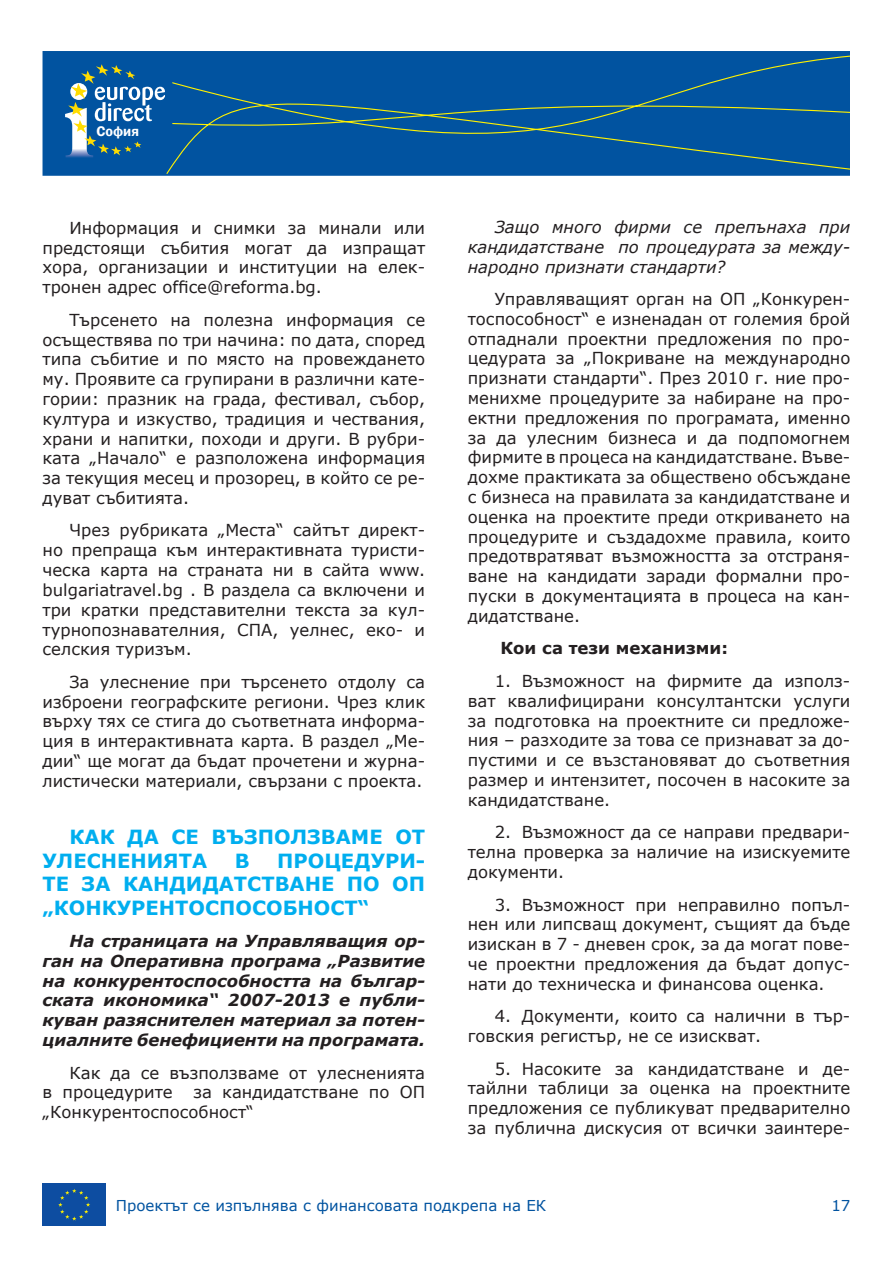
<style>
.page{position:relative;width:893px;height:1263px;background:#fff}
.page>*{position:absolute;margin:0;border:0;box-sizing:border-box;transform-origin:0 0}
.t1{font:700 19.5px/23.4px "Verdana";color:#00aeef}
.t2{font:16.5px/19.8px "Verdana";color:#231f20;text-align:justify}
.t3{font:italic 700 16.5px/19.8px "Verdana";color:#231f20;text-align:justify}
.t4{font:italic 16.5px/19.8px "Verdana";color:#231f20;text-align:justify}
.t5{font:700 16.5px "Verdana";color:#231f20}
.t6{font:15px "Verdana";color:#0153a0}
.t7{font:600 14.25px "Franklin Gothic";color:#fff}
</style>
<div class="page">
<div style="left:43px;top:51px;width:807px;height:125px;background:#0153a0"></div>
<svg style="left:128px;top:55px;width:722px;height:121px"></svg>
<div style="left:57px;top:57px;width:115px;height:110px;background:#0153a0;border-radius:10px"></div>
<svg style="left:65px;top:64px;width:100px;height:94px"></svg>
<div style="left:43px;top:1183px;width:63px;height:43px;background:#0d4da1"></div>
<svg style="left:58px;top:1189px;width:32px;height:31px"></svg>
<p class="t7" style="left:96px;top:123px;width:44px">София</p>
<p class="t2" style="left:43px;top:218px;width:384px;text-indent:27px">Информация и снимки за минали или предстоящи събития могат да изпращат хора, организации и институции на елек&shy;тронен адрес office@reforma.bg.</p>
<p class="t2" style="left:43px;top:310px;width:384px;text-indent:27px">Търсенето на полезна информация се осъществява по три начина: по дата, според типа събитие и по място на провеждането му. Проявите са групирани в различни кате&shy;гории: празник на града, фестивал, събор, култура и изкуство, традиция и чествания, храни и напитки, походи и други. В рубри&shy;ката „Начало“ е разположена информация за текущия месец и прозорец, в който се ре&shy;дуват събитията.</p>
<p class="t2" style="left:43px;top:520px;width:384px;text-indent:27px">Чрез рубриката „Места“ сайтът директ&shy;но препраща към интерактивната туристи&shy;ческа карта на страната ни в сайта www. bulgariatravel.bg . В раздела са включени и три кратки представителни текста за кул&shy;турнопознавателния, СПА, уелнес, еко- и селския туризъм.</p>
<p class="t2" style="left:43px;top:672px;width:384px;text-indent:27px">За улеснение при търсенето отдолу са изброени географските региони. Чрез клик върху тях се стига до съответната информа&shy;ция в интерактивната карта. В раздел „Ме&shy;дии“ ще могат да бъдат прочетени и журна&shy;листически материали, свързани с проекта.</p>
<p class="t1" style="left:43px;top:825px;width:381px;text-indent:27px">Как да се възползваме от улесне нията</p>
<p class="t1" style="left:235px;top:848px;width:16px">в</p>
<p class="t1" style="left:277px;top:848px;width:150px">процедури-</p>
<p class="t1" style="left:43px;top:872px;width:366px;text-indent:39px">за кандидатстване по ОП „Конкуре нтоспособност“</p>
<p class="t3" style="left:43px;top:931px;width:384px;text-indent:27px">На страницата на Управляващия ор&shy;ган на Оперативна програма „Развитие на конкурентоспособността на българ&shy;ската икономика“ 2007-2013 е публи&shy;куван разяснителен материал за потен&shy;циалните бенефициенти на програмата.</p>
<p class="t2" style="left:43px;top:1062px;width:384px;text-indent:27px">Как да се възползваме от улесненията в процедурите за кандидатстване по ОП „Конкурентоспособност“</p>
<p class="t1" style="left:43px;top:872px;width:14px">те</p>
<p class="t4" style="left:468px;top:217px;width:384px;text-indent:27px">Защо много фирми се препънаха при кандидатстване по процедурата за между&shy;народно признати стандарти?</p>
<p class="t2" style="left:468px;top:289px;width:384px;text-indent:27px">Управляващият орган на ОП „Конкурен&shy;тоспособност“ е изненадан от големия брой отпаднали проектни предложения по про&shy;цедурата за „Покриване на международно признати стандарти“. През 2010 г. ние про&shy;менихме процедурите за набиране на про&shy;ектни предложения по програмата, именно за да улесним бизнеса и да подпомогнем фирмите в процеса на кандидатстване. Въве&shy;дохме практиката за обществено обсъждане с бизнеса на правилата за кандидатстване и оценка на проектите преди откриването на процедурите и създадохме правила, които предотвратяват възможността за отстраня&shy;ване на кандидати заради формални про&shy;пуски в документацията в процеса на кан&shy;дидатстване.</p>
<p class="t5" style="left:501px;top:637px;width:229px">Кои са тези механизми:</p>
<p class="t2" style="left:468px;top:671px;width:384px;text-indent:27px">1. Възможност на фирмите да използ&shy;ват квалифицирани консултантски услуги за подготовка на проектните си предложе&shy;ния – разходите за това се признават за до&shy;пустими и се възстановяват до съответния размер и интензитет, посочен в насоките за кандидатстване.</p>
<p class="t2" style="left:468px;top:822px;width:384px;text-indent:27px">2. Възможност да се направи предвари&shy;телна проверка за наличие на изискуемите документи.</p>
<p class="t2" style="left:468px;top:894px;width:384px;text-indent:27px">3. Възможност при неправилно попъл&shy;нен или липсващ документ, същият да бъде изискан в 7 - дневен срок, за да могат пове&shy;че проектни предложения да бъдат допус&shy;нати до техническа и финансова оценка.</p>
<p class="t2" style="left:468px;top:1006px;width:384px;text-indent:27px">4. Документи, които са налични в тър&shy;говския регистър, не се изискват.</p>
<p class="t2" style="left:468px;top:1058px;width:384px;text-indent:27px">5. Насоките за кандидатстване и де&shy;тайлни таблици за оценка на проектните предложения се публикуват предварително за публична дискусия от всички заинтере-</p>
<p class="t6" style="left:116px;top:1195px;width:432px">Проектът се изпълнява с финансовата подкрепа на ЕК</p>
<p class="t6" style="left:831px;top:1195px;width:21px">17</p>
</div>
